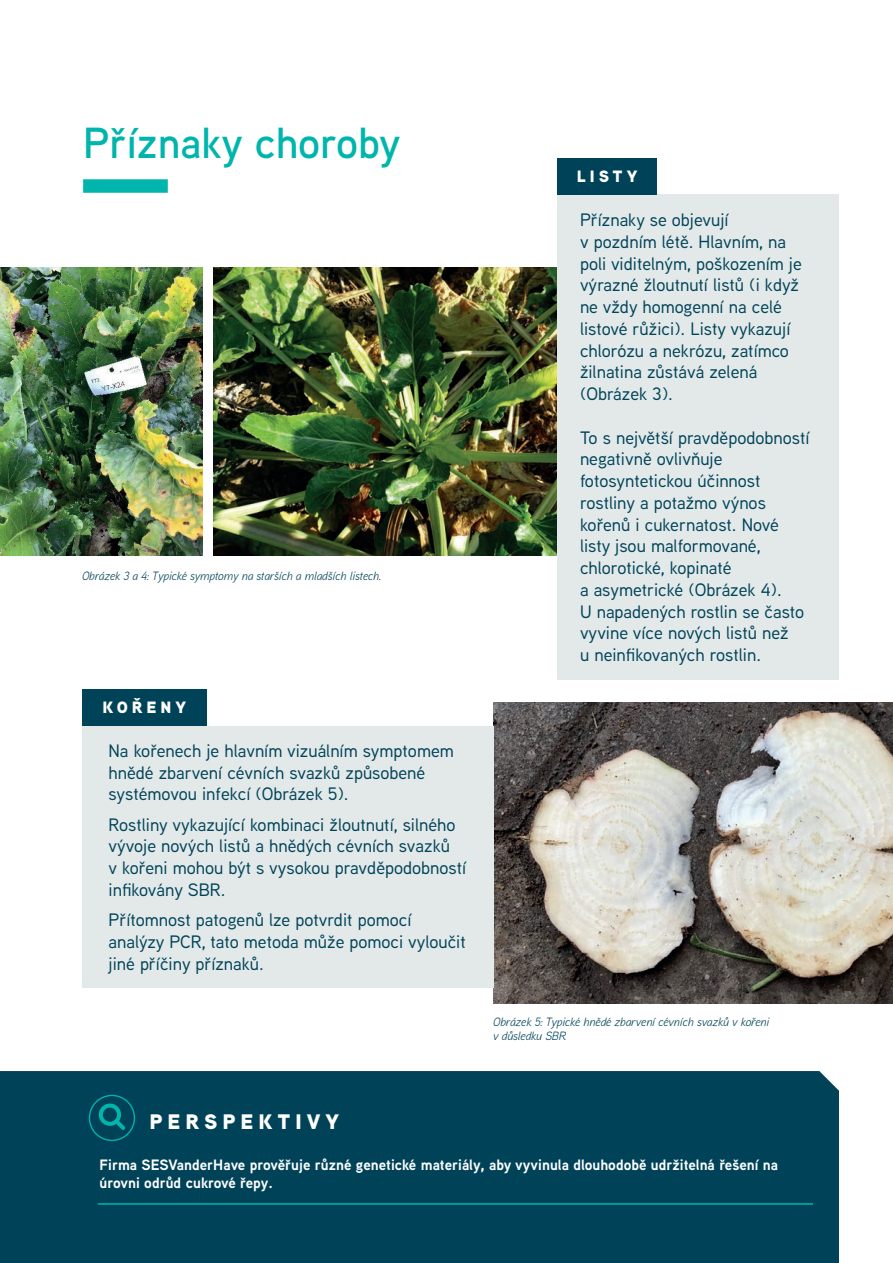
<style>
.page{position:relative;width:893px;height:1263px;background:#fff}
.page>*{position:absolute;margin:0;border:0;box-sizing:border-box;transform-origin:0 0}
.t1{font:600 43.5px "Aaux Next";color:#00b5ac}
.t2{font:900 21px "Aaux Next";letter-spacing:.24em;color:#fff}
.t3{font:500 18px/21.8px "Aaux Next";color:#004359}
.t4{font:900 16.35px "Aaux Next";letter-spacing:.24em;color:#fff}
.t5{font:700 15px/18px "Aaux Next";color:#fff}
.t6{font:italic 12px/14.4px "Aaux Next";color:#004359}
</style>
<div class="page">
<div style="left:0;top:1071px;width:839px;height:192px;background:#004359"></div>
<img style="left:0;top:268px;width:202px;height:287px">
<img style="left:213px;top:268px;width:345px;height:287px">
<img style="left:493px;top:702px;width:400px;height:301px">
<div style="left:89px;top:1095px;width:46px;height:46px;border:1px solid #00b5ac;border-radius:50%"></div>
<svg style="left:99px;top:1103px;width:26px;height:27px"></svg>
<div style="left:558px;top:195px;width:281px;height:485px;background:#e3e9e9"></div>
<div style="left:82px;top:726px;width:411px;height:262px;background:#e3e9e9"></div>
<div style="left:557px;top:158px;width:100px;height:37px;background:#004359"></div>
<hr style="left:98px;top:1203px;width:715px;height:2px;background:#00b5ac">
<div style="left:82px;top:689px;width:125px;height:37px;background:#004359"></div>
<div style="left:83px;top:179px;width:85px;height:14px;background:#00b5ac"></div>
<h1 class="t1" style="left:83px;top:113px;width:319px">Příznaky choroby</h1>
<p class="t6" style="left:82px;top:568px;width:301px">Obrázek 3 a 4: Typické symptomy na starších a mladších listech.</p>
<p class="t4" style="left:103px;top:696px;width:85px">KOŘENY</p>
<p class="t3" style="left:109px;top:739px;width:347px">Na kořenech je hlavním vizuálním symptomem hnědé zbarvení cévních svazků způsobené systémovou infekcí (Obrázek 5).</p>
<p class="t3" style="left:109px;top:813px;width:359px">Rostliny vykazující kombinaci žloutnutí, silného vývoje nových listů a hnědých cévních svazků<br>v kořeni mohou být s vysokou pravděpodobností infikovány SBR.</p>
<p class="t3" style="left:109px;top:908px;width:359px">Přítomnost patogenů lze potvrdit pomocí analýzy PCR, tato metoda může pomoci vyloučit jiné příčiny příznaků.</p>
<p class="t4" style="left:577px;top:164px;width:62px">LISTY</p>
<p class="t3" style="left:580px;top:209px;width:223px">Příznaky se objevují<br>v pozdním létě. Hlavním, na poli viditelným, poškozením je výrazné žloutnutí listů (i když ne vždy homogenní na celé listové růžici). Listy vykazují chlorózu a nekrózu, zatímco žilnatina zůstává zelená (Obrázek 3).</p>
<p class="t3" style="left:580px;top:426px;width:231px">To s největší pravděpodobností negativně ovlivňuje fotosyntetickou účinnost rostliny a potažmo výnos kořenů i cukernatost. Nové listy jsou malformované, chlorotické, kopinaté<br>a asymetrické (Obrázek 4).<br>U napadených rostlin se často vyvine více nových listů než<br>u neinfikovaných rostlin.</p>
<p class="t6" style="left:493px;top:1014px;width:278px">Obrázek 5: Typické hnědé zbarvení cévních svazků v kořeni v důsledku SBR</p>
<p class="t2" style="left:150px;top:1106px;width:191px">PERSPEKTIVY</p>
<p class="t5" style="left:100px;top:1156px;width:680px">Firma SESVanderHave prověřuje různé genetické materiály, aby vyvinula dlouhodobě udržitelná řešení na úrovni odrůd cukrové řepy.</p>
</div>
